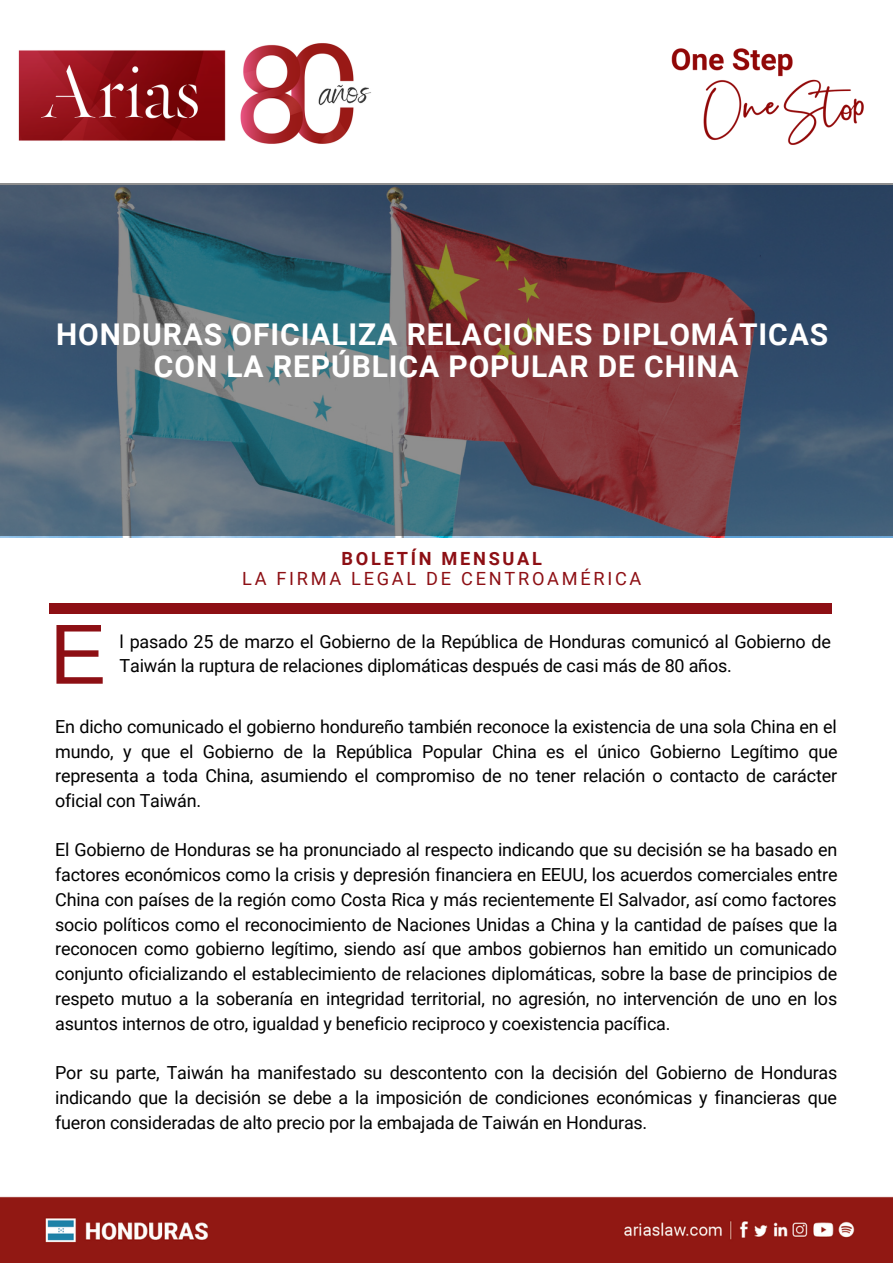
<style>
.page{position:relative;width:893px;height:1264px;background:#fff}
.page>*{position:absolute;margin:0;border:0;box-sizing:border-box;transform-origin:0 0}
.t1{font:85.2px "Arimo";color:#8d0f14}
.t2{font:700 30px/31.5px "Roboto";letter-spacing:.03em;color:#fff;text-align:center}
.t3{font:18.15px "Roboto";letter-spacing:.15em;color:#8d0f14}
.t4{font:700 18.15px "Roboto";letter-spacing:.15em;color:#8d0f14}
.t5{font:18px/24.8px "Roboto";letter-spacing:-.01em;color:#000;text-align:justify}
</style>
<div class="page">
<div style="left:49px;top:603px;width:783px;height:10px;background:#8d0f14"></div>
<img style="left:0;top:1196px;width:892px;height:66px">
<img style="left:18px;top:43px;width:353px;height:101px">
<img style="left:671px;top:48px;width:193px;height:97px">
<svg style="left:0;top:183px;width:892px;height:352px;background:#545766"></svg>
<h2 class="t2" style="left:56px;top:319px;width:773px">HONDURAS OFICIALIZA RELACIONES DIPLOMÁTICAS<br>CON LA REPÚBLICA POPULAR DE CHINA</h2>
<h1 class="t1" style="left:49px;top:606px;width:58px">E</h1>
<p class="t4" style="left:341px;top:548px;width:202px">BOLETÍN MENSUAL</p>
<p class="t3" style="left:242px;top:568px;width:401px">LA FIRMA LEGAL DE CENTROAMÉRICA</p>
<p class="t5" style="left:120px;top:629px;width:712px">l pasado 25 de marzo el Gobierno de la República de Honduras comunicó al Gobierno de</p>
<p class="t5" style="left:120px;top:654px;width:613px">Taiwán la ruptura de relaciones diplomáticas después de casi más de 80 años.</p>
<p class="t5" style="left:55px;top:714px;width:783px">En dicho comunicado el gobierno hondureño también reconoce la existencia de una sola China en el mundo, y que el Gobierno de la República Popular China es el único Gobierno Legítimo que representa a toda China, asumiendo el compromiso de no tener relación o contacto de carácter oficial con Taiwán.</p>
<p class="t5" style="left:55px;top:838px;width:783px">El Gobierno de Honduras se ha pronunciado al respecto indicando que su decisión se ha basado en factores económicos como la crisis y depresión financiera en EEUU, los acuerdos comerciales entre China con países de la región como Costa Rica y más recientemente El Salvador, así como factores socio políticos como el reconocimiento de Naciones Unidas a China y la cantidad de países que la reconocen como gobierno legítimo, siendo así que ambos gobiernos han emitido un comunicado conjunto oficializando el establecimiento de relaciones diplomáticas, sobre la base de principios de respeto mutuo a la soberanía en integridad territorial, no agresión, no intervención de uno en los asuntos internos de otro, igualdad y beneficio reciproco y coexistencia pacífica.</p>
<p class="t5" style="left:55px;top:1060px;width:783px">Por su parte, Taiwán ha manifestado su descontento con la decisión del Gobierno de Honduras indicando que la decisión se debe a la imposición de condiciones económicas y financieras que fueron consideradas de alto precio por la embajada de Taiwán en Honduras.</p>
</div>
